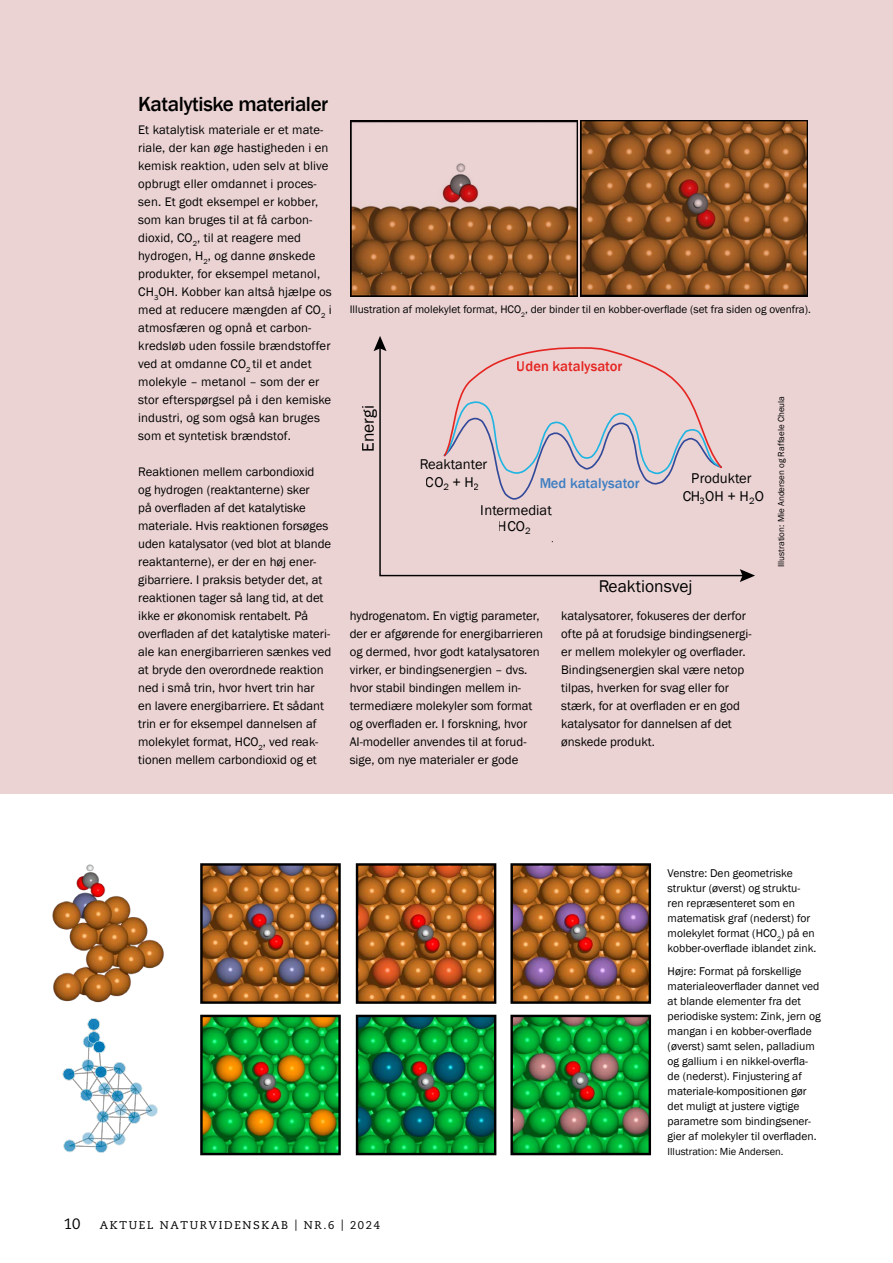
<style>
.page{position:relative;width:893px;height:1263px;background:#fff}
.page>*{position:absolute;margin:0;border:0;box-sizing:border-box;transform-origin:0 0}
.t1{font:500 21px "Franklin Gothic";letter-spacing:-.02em;color:#000}
.t2{font:17.4px "Franklin Gothic";color:#000}
.t3{font:15px "Caecilia";color:#000}
.t4{font:14.55px "Franklin Gothic";color:#000}
.t5{font:500 14.55px "Franklin Gothic";color:#e52421}
.t6{font:500 14.55px "Franklin Gothic";color:#3e7ec1}
.t7{font:12.75px/18px "Franklin Gothic";color:#000}
.t8{font:11.55px/15px "Franklin Gothic";color:#000}
.t9{font:11.25px "Franklin Gothic";color:#000}
.t10{font:11.25px "Caecilia";letter-spacing:.15em;color:#000}
.t11{font:10.5px "Franklin Gothic";color:#000}
.t12{font:9px "Franklin Gothic";color:#000}
</style>
<div class="page">
<div style="left:0;top:0;width:893px;height:793px;background:#ebd3d3"></div>
<img style="left:350px;top:120px;width:228px;height:177px">
<img style="left:513px;top:866px;width:135px;height:135px">
<div style="left:510px;top:863px;width:141px;height:141px;border:2px solid #000"></div>
<img style="left:203px;top:866px;width:135px;height:135px">
<div style="left:200px;top:863px;width:141px;height:141px;border:2px solid #000"></div>
<img style="left:513px;top:1018px;width:135px;height:134px">
<div style="left:510px;top:1015px;width:141px;height:140px;border:2px solid #000"></div>
<img style="left:359px;top:1018px;width:134px;height:134px">
<div style="left:356px;top:1015px;width:140px;height:140px;border:2px solid #000"></div>
<img style="left:203px;top:1018px;width:135px;height:134px">
<div style="left:200px;top:1015px;width:141px;height:140px;border:2px solid #000"></div>
<img style="left:359px;top:866px;width:134px;height:135px">
<div style="left:356px;top:863px;width:140px;height:141px;border:2px solid #000"></div>
<img style="left:62px;top:1018px;width:96px;height:135px">
<img style="left:52px;top:864px;width:112px;height:139px">
<img style="left:581px;top:120px;width:226px;height:176px">
<svg style="left:379px;top:347px;width:361px;height:230px"></svg>
<svg style="left:374px;top:336px;width:12px;height:15px"></svg>
<svg style="left:740px;top:569px;width:15px;height:13px"></svg>
<h1 class="t1" style="left:138px;top:91px;width:192px">Katalytiske materialer</h1>
<p class="t7" style="left:138px;top:121px;width:195px">Et katalytisk materiale er et mate&shy;riale, der kan øge hastigheden i en kemisk reaktion, uden selv at blive opbrugt eller omdannet i proces&shy;sen. Et godt eksempel er kobber, som kan bruges til at få carbon&shy;dioxid, CO<sub>2</sub>, til at reagere med hydrogen, H<sub>2</sub>, og danne ønskede produkter, for eksempel metanol,<br>CH<sub>3</sub>OH. Kobber kan altså hjælpe os med at reducere mængden af CO<sub>2</sub> i atmosfæren og opnå et carbon&shy;kredsløb uden fossile brændstoffer ved at omdanne CO<sub>2</sub> til et andet molekyle – metanol – som der er stor efterspørgsel på i den kemiske industri, og som også kan bruges som et syntetisk brændstof.</p>
<p class="t7" style="left:138px;top:463px;width:195px">Reaktionen mellem carbondioxid<br>og hydrogen (reaktanterne) sker<br>på overfladen af det katalytiske materiale. Hvis reaktionen forsøges uden katalysator (ved blot at blande reaktanterne), er der en høj ener&shy;gibarriere. I praksis betyder det, at reaktionen tager så lang tid, at det ikke er økonomisk rentabelt. På overfladen af det katalytiske materi&shy;ale kan energibarrieren sænkes ved at bryde den overordnede reaktion ned i små trin, hvor hvert trin har en lavere energibarriere. Et sådant trin er for eksempel dannelsen af molekylet format, HCO<sub>2</sub>, ved reak&shy;tionen mellem carbondioxid og et</p>
<p class="t9" style="left:350px;top:303px;width:463px">Illustration af molekylet format, HCO<sub>2</sub>, der binder til en kobber-overflade (set fra siden og ovenfra).</p>
<h2 class="t2" style="left:357px;top:452px;width:48px;rotate:-90deg">Energi</h2>
<p class="t5" style="left:517px;top:357px;width:107px">Uden katalysator</p>
<p class="t4" style="left:419px;top:456px;width:70px">Reaktanter</p>
<p class="t4" style="left:481px;top:501px;width:73px">Intermediat</p>
<p class="t6" style="left:539px;top:474px;width:102px">Med katalysator</p>
<p class="t4" style="left:692px;top:469px;width:61px">Produkter</p>
<p class="t4" style="left:426px;top:473px;width:55px">CO<sub>2</sub> + H<sub>2</sub></p>
<p class="t4" style="left:682px;top:487px;width:83px">CH<sub>3</sub>OH + H<sub>2</sub>O</p>
<p class="t4" style="left:498px;top:517px;width:34px">HCO<sub>2</sub></p>
<h2 class="t2" style="left:598px;top:575px;width:96px">Reaktionsvej</h2>
<p class="t7" style="left:350px;top:607px;width:195px">hydrogenatom. En vigtig parameter, der er afgørende for energibarrieren og dermed, hvor godt katalysatoren virker, er bindingsenergien – dvs. hvor stabil bindingen mellem in&shy;termediære molekyler som format og overfladen er. I forskning, hvor AI-modeller anvendes til at forud&shy;sige, om nye materialer er gode</p>
<p class="t7" style="left:561px;top:607px;width:192px">katalysatorer, fokuseres der derfor ofte på at forudsige bindingsenergi&shy;er mellem molekyler og overflader.<br>Bindingsenergien skal være netop tilpas, hverken for svag eller for stærk, for at overfladen er en god katalysator for dannelsen af det ønskede produkt.</p>
<p class="t12" style="left:775px;top:567px;width:173px;rotate:-90deg">Illustration: Mie Andersen og Raffaele Cheula</p>
<p class="t8" style="left:668px;top:866px;width:150px">Venstre: Den geometriske struktur (øverst) og struktu&shy;ren repræsenteret som en matematisk graf (nederst) for molekylet format (HCO<sub>2</sub>) på en kobber-overflade iblandet zink.</p>
<p class="t8" style="left:668px;top:964px;width:155px">Højre: Format på forskellige materialeoverflader dannet ved at blande elementer fra det periodiske system: Zink, jern og mangan i en kobber-overflade (øverst) samt selen, palladium og gallium i en nikkel-overfla&shy;de (nederst). Finjustering af materiale-kompositionen gør det muligt at justere vigtige parametre som bindingsener&shy;gier af molekyler til overfladen.</p>
<p class="t11" style="left:668px;top:1145px;width:117px">Illustration: Mie Andersen.</p>
<p class="t3" style="left:64px;top:1215px;width:18px">10</p>
<p class="t10" style="left:100px;top:1218px;width:282px">AKTUEL NATURVIDENSKAB | NR.6 | 2024</p>
</div>
